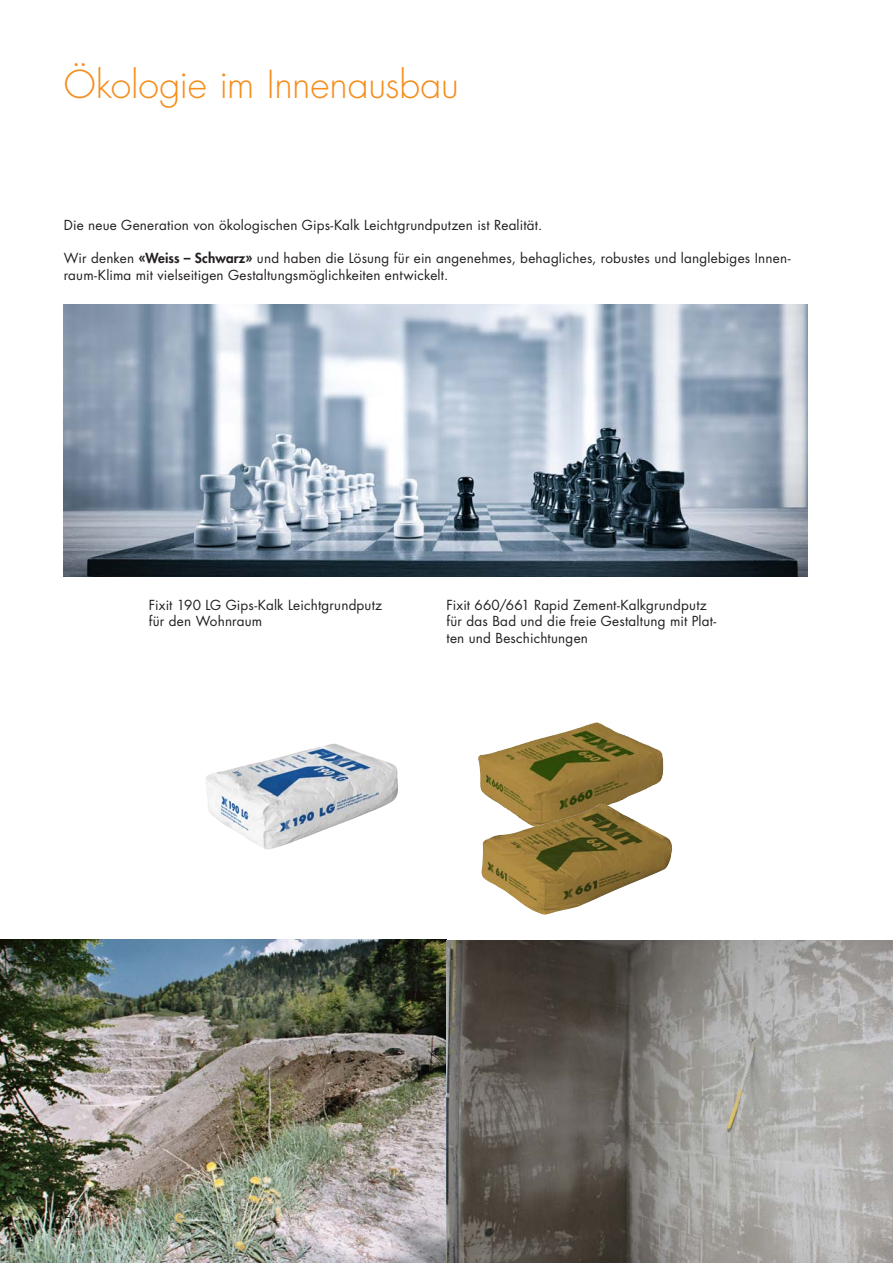
<style>
.page{position:relative;width:893px;height:1263px;background:#fff}
.page>*{position:absolute;margin:0;border:0;box-sizing:border-box;transform-origin:0 0}
.t1{font:300 37.5px "Futura Std";letter-spacing:-.01em;color:#f68e1e}
.t2{font:13.5px/16.5px "Futura Std";letter-spacing:.015em;color:#231f20}
.t3{font:12px "Futura Std";color:#231f20}
.s1{font-weight:800}
</style>
<div class="page">
<img style="left:0;top:939px;width:893px;height:324px">
<img style="left:206px;top:743px;width:192px;height:106px">
<img style="left:478px;top:722px;width:186px;height:106px">
<img style="left:481px;top:805px;width:118px;height:110px">
<img style="left:64px;top:304px;width:744px;height:273px">
<h1 class="t1" style="left:64px;top:61px;width:397px">Ökologie im Innenausbau</h1>
<p class="t2" style="left:64px;top:217px;width:480px">Die neue Generation von ökologischen Gips-Kalk Leichtgrundputzen ist Realität.</p>
<p class="t2" style="left:64px;top:250px;width:728px">Wir denken <span class="s1">«Weiss – Schwarz»</span> und haben die Lösung für ein angenehmes, behagliches, robustes und langlebiges Innen&shy;raum-Klima mit vielseitigen Gestaltungsmöglichkeiten entwickelt.</p>
<p class="t2" style="left:149px;top:597px;width:235px">Fixit 190 LG Gips-Kalk Leichtgrundputz für den Wohnraum</p>
<p class="t2" style="left:446px;top:597px;width:271px">Fixit 660/661 Rapid Zement-Kalkgrundputz für das Bad und die freie Gestaltung mit Plat&shy;ten und Beschichtungen</p>
<p class="t3" style="left:64px;top:1205px;width:20px">2 |</p>
</div>
